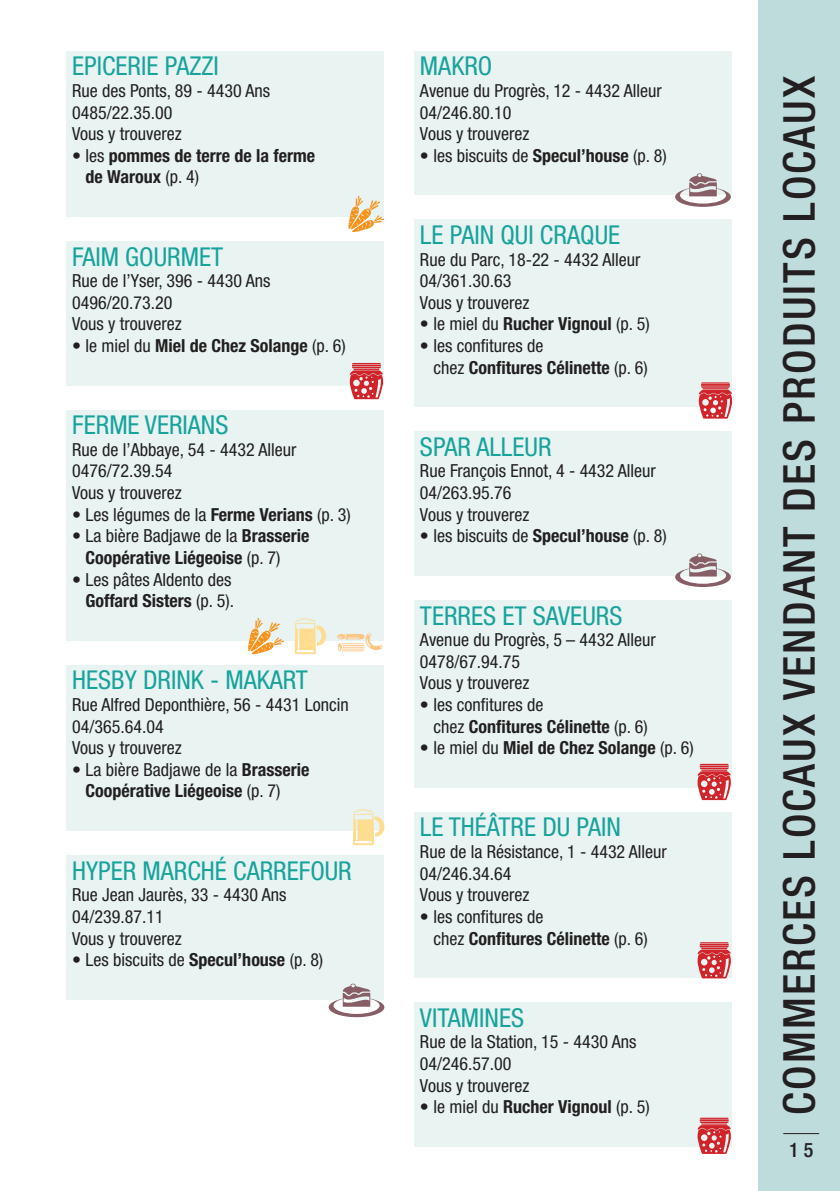
<style>
.page{position:relative;width:840px;height:1191px;background:#fff}
.page>*{position:absolute;margin:0;border:0;box-sizing:border-box;transform-origin:0 0}
.t1{font:500 condensed 44px "Helvetica Neue LT Std";letter-spacing:.05em;color:#231f20}
.Nom_Liste{font:condensed 26px "Helvetica Neue LT Std";color:#16a39c}
.t2{font:500 condensed 20px "Helvetica Neue LT Std";color:#231f20}
.Corps_magasins{font:condensed 18px/21.6px "Helvetica Neue LT Std";color:#231f20}
.Corps_magasins-2{font:700 condensed 18px/21.6px "Helvetica Neue LT Std";color:#231f20}
.s1{font-weight:400}
.s2{font-weight:700}
</style>
<div class="page">
<div style="left:758px;top:0;width:81px;height:1191px;background:#bedcdb"></div>
<hr style="left:782px;top:1133px;width:36px;height:1px;background:#231f20">
<div style="left:66px;top:51px;width:318px;height:37px;background:#e8f3f2"></div>
<div style="left:66px;top:84px;width:318px;height:46px;background:#e8f3f2"></div>
<div style="left:66px;top:127px;width:318px;height:47px;background:#e8f3f2"></div>
<div style="left:66px;top:149px;width:318px;height:68px;background:#e8f3f2"></div>
<div style="left:66px;top:241px;width:318px;height:38px;background:#e8f3f2"></div>
<div style="left:66px;top:274px;width:318px;height:47px;background:#e8f3f2"></div>
<div style="left:66px;top:317px;width:318px;height:68px;background:#e8f3f2"></div>
<div style="left:66px;top:410px;width:318px;height:37px;background:#e8f3f2"></div>
<div style="left:66px;top:443px;width:318px;height:46px;background:#e8f3f2"></div>
<div style="left:66px;top:486px;width:318px;height:46px;background:#e8f3f2"></div>
<div style="left:66px;top:529px;width:318px;height:68px;background:#e8f3f2"></div>
<div style="left:66px;top:572px;width:318px;height:68px;background:#e8f3f2"></div>
<div style="left:66px;top:665px;width:318px;height:37px;background:#e8f3f2"></div>
<div style="left:66px;top:698px;width:318px;height:46px;background:#e8f3f2"></div>
<div style="left:66px;top:741px;width:318px;height:46px;background:#e8f3f2"></div>
<div style="left:66px;top:763px;width:318px;height:68px;background:#e8f3f2"></div>
<div style="left:66px;top:855px;width:318px;height:37px;background:#e8f3f2"></div>
<div style="left:66px;top:888px;width:318px;height:46px;background:#e8f3f2"></div>
<div style="left:66px;top:931px;width:318px;height:47px;background:#e8f3f2"></div>
<div style="left:66px;top:953px;width:318px;height:46px;background:#e8f3f2"></div>
<div style="left:414px;top:51px;width:317px;height:37px;background:#e8f3f2"></div>
<div style="left:414px;top:84px;width:317px;height:46px;background:#e8f3f2"></div>
<div style="left:414px;top:127px;width:317px;height:68px;background:#e8f3f2"></div>
<div style="left:414px;top:220px;width:317px;height:37px;background:#e8f3f2"></div>
<div style="left:414px;top:253px;width:317px;height:46px;background:#e8f3f2"></div>
<div style="left:414px;top:296px;width:317px;height:68px;background:#e8f3f2"></div>
<div style="left:414px;top:339px;width:317px;height:68px;background:#e8f3f2"></div>
<div style="left:414px;top:431px;width:317px;height:38px;background:#e8f3f2"></div>
<div style="left:414px;top:464px;width:317px;height:47px;background:#e8f3f2"></div>
<div style="left:414px;top:508px;width:317px;height:46px;background:#e8f3f2"></div>
<div style="left:414px;top:529px;width:317px;height:47px;background:#e8f3f2"></div>
<div style="left:414px;top:600px;width:317px;height:37px;background:#e8f3f2"></div>
<div style="left:414px;top:633px;width:317px;height:46px;background:#e8f3f2"></div>
<div style="left:414px;top:676px;width:317px;height:90px;background:#e8f3f2"></div>
<div style="left:414px;top:741px;width:317px;height:46px;background:#e8f3f2"></div>
<div style="left:414px;top:812px;width:317px;height:37px;background:#e8f3f2"></div>
<div style="left:414px;top:845px;width:317px;height:46px;background:#e8f3f2"></div>
<div style="left:414px;top:888px;width:317px;height:46px;background:#e8f3f2"></div>
<div style="left:414px;top:910px;width:317px;height:68px;background:#e8f3f2"></div>
<div style="left:414px;top:1002px;width:317px;height:37px;background:#e8f3f2"></div>
<div style="left:414px;top:1035px;width:317px;height:46px;background:#e8f3f2"></div>
<div style="left:414px;top:1078px;width:317px;height:47px;background:#e8f3f2"></div>
<div style="left:414px;top:1100px;width:317px;height:46px;background:#e8f3f2"></div>
<svg style="left:348px;top:196px;width:36px;height:36px"></svg>
<svg style="left:698px;top:382px;width:35px;height:36px"></svg>
<svg style="left:348px;top:363px;width:36px;height:36px"></svg>
<svg style="left:695px;top:1117px;width:37px;height:36px"></svg>
<svg style="left:695px;top:764px;width:37px;height:36px"></svg>
<hr style="left:701px;top:769px;width:25px;height:2px;background:#d1232a">
<svg style="left:697px;top:942px;width:35px;height:36px"></svg>
<svg style="left:337px;top:632px;width:46px;height:19px"></svg>
<svg style="left:294px;top:618px;width:36px;height:36px"></svg>
<svg style="left:353px;top:809px;width:32px;height:36px"></svg>
<svg style="left:328px;top:983px;width:56px;height:34px"></svg>
<svg style="left:675px;top:173px;width:55px;height:34px"></svg>
<svg style="left:675px;top:553px;width:55px;height:34px"></svg>
<svg style="left:246px;top:618px;width:38px;height:37px"></svg>
<p class="Nom_Liste" style="left:72px;top:51px;width:148px">EPICERIE PAZZI</p>
<p class="Corps_magasins" style="left:72px;top:80px;width:199px">Rue des Ponts, 89 - 4430 Ans</p>
<p class="Corps_magasins" style="left:72px;top:101px;width:102px">0485/22.35.00</p>
<p class="Corps_magasins" style="left:72px;top:123px;width:111px">Vous y trouverez</p>
<p class="Corps_magasins-2" style="left:85px;top:144px;width:231px;text-indent:-13px"><span class="s1">• les</span> pommes de terre de la ferme de Waroux <span class="s1">(p. 4)</span></p>
<p class="Nom_Liste" style="left:72px;top:241px;width:152px">FAIM GOURMET</p>
<p class="Corps_magasins" style="left:72px;top:270px;width:199px">Rue de l’Yser, 396 - 4430 Ans</p>
<p class="Corps_magasins" style="left:72px;top:291px;width:102px">0496/20.73.20</p>
<p class="Corps_magasins" style="left:72px;top:313px;width:111px">Vous y trouverez</p>
<p class="Corps_magasins-2" style="left:72px;top:334px;width:275px"><span class="s1">• le miel du</span> Miel de Chez Solange <span class="s1">(p. 6)</span></p>
<p class="Nom_Liste" style="left:72px;top:410px;width:158px">FERME VERIANS</p>
<p class="Corps_magasins" style="left:72px;top:438px;width:226px">Rue de l’Abbaye, 54 - 4432 Alleur</p>
<p class="Corps_magasins" style="left:72px;top:460px;width:102px">0476/72.39.54</p>
<p class="Corps_magasins" style="left:72px;top:482px;width:111px">Vous y trouverez</p>
<p class="Corps_magasins" style="left:72px;top:503px;width:280px">• Les légumes de la <span class="s2">Ferme Verians</span> (p. 3)</p>
<p class="Corps_magasins-2" style="left:85px;top:525px;width:225px;text-indent:-13px"><span class="s1">• La bière Badjawe de la</span> Brasserie<br>Coopérative Liégeoise <span class="s1">(p. 7)</span></p>
<p class="Corps_magasins" style="left:72px;top:568px;width:163px;text-align:right">• Les pâtes Aldento des<br><span class="s2">Goffard Sisters</span> (p. 5).</p>
<p class="Nom_Liste" style="left:72px;top:665px;width:237px">HESBY DRINK - MAKART</p>
<p class="Corps_magasins" style="left:72px;top:693px;width:278px">Rue Alfred Deponthière, 56 - 4431 Loncin</p>
<p class="Corps_magasins" style="left:72px;top:715px;width:93px">04/365.64.04</p>
<p class="Corps_magasins" style="left:72px;top:737px;width:111px">Vous y trouverez</p>
<p class="Corps_magasins-2" style="left:85px;top:758px;width:225px;text-indent:-13px"><span class="s1">• La bière Badjawe de la</span> Brasserie<br>Coopérative Liégeoise <span class="s1">(p. 7)</span></p>
<p class="Nom_Liste" style="left:72px;top:855px;width:281px">HYPER MARCHÉ CARREFOUR</p>
<p class="Corps_magasins" style="left:72px;top:884px;width:216px">Rue Jean Jaurès, 33 - 4430 Ans</p>
<p class="Corps_magasins" style="left:72px;top:905px;width:93px">04/239.87.11</p>
<p class="Corps_magasins" style="left:72px;top:927px;width:111px">Vous y trouverez</p>
<p class="Corps_magasins" style="left:72px;top:948px;width:252px">• Les biscuits de <span class="s2">Specul’house</span> (p. 8)</p>
<p class="Nom_Liste" style="left:420px;top:51px;width:74px">MAKRO</p>
<p class="Corps_magasins" style="left:420px;top:80px;width:243px">Avenue du Progrès, 12 - 4432 Alleur</p>
<p class="Corps_magasins" style="left:420px;top:101px;width:93px">04/246.80.10</p>
<p class="Corps_magasins" style="left:420px;top:123px;width:111px">Vous y trouverez</p>
<p class="Corps_magasins" style="left:420px;top:144px;width:248px">• les biscuits de <span class="s2">Specul’house</span> (p. 8)</p>
<p class="Nom_Liste" style="left:420px;top:220px;width:202px">LE PAIN QUI CRAQUE</p>
<p class="Corps_magasins" style="left:420px;top:248px;width:222px">Rue du Parc, 18-22 - 4432 Alleur</p>
<p class="Corps_magasins" style="left:420px;top:270px;width:93px">04/361.30.63</p>
<p class="Corps_magasins" style="left:420px;top:291px;width:111px">Vous y trouverez</p>
<p class="Corps_magasins" style="left:420px;top:313px;width:231px">• le miel du <span class="s2">Rucher Vignoul</span> (p. 5)</p>
<p class="Corps_magasins" style="left:433px;top:335px;width:216px;text-indent:-13px">• les confitures de<br>chez <span class="s2">Confitures Célinette</span> (p. 6)</p>
<p class="Nom_Liste" style="left:420px;top:431px;width:133px">SPAR ALLEUR</p>
<p class="Corps_magasins" style="left:420px;top:460px;width:237px">Rue François Ennot, 4 - 4432 Alleur</p>
<p class="Corps_magasins" style="left:420px;top:482px;width:93px">04/263.95.76</p>
<p class="Corps_magasins" style="left:420px;top:503px;width:111px">Vous y trouverez</p>
<p class="Corps_magasins" style="left:420px;top:525px;width:248px">• les biscuits de <span class="s2">Specul’house</span> (p. 8)</p>
<p class="Nom_Liste" style="left:420px;top:600px;width:204px">TERRES ET SAVEURS</p>
<p class="Corps_magasins" style="left:420px;top:629px;width:237px">Avenue du Progrès, 5 – 4432 Alleur</p>
<p class="Corps_magasins" style="left:420px;top:650px;width:102px">0478/67.94.75</p>
<p class="Corps_magasins" style="left:420px;top:672px;width:111px">Vous y trouverez</p>
<p class="Corps_magasins" style="left:433px;top:693px;width:216px;text-indent:-13px">• les confitures de<br>chez <span class="s2">Confitures Célinette</span> (p. 6)</p>
<p class="Corps_magasins-2" style="left:420px;top:736px;width:275px"><span class="s1">• le miel du</span> Miel de Chez Solange <span class="s1">(p. 6)</span></p>
<p class="Nom_Liste" style="left:420px;top:812px;width:202px">LE THÉÂTRE DU PAIN</p>
<p class="Corps_magasins" style="left:420px;top:840px;width:248px">Rue de la Résistance, 1 - 4432 Alleur</p>
<p class="Corps_magasins" style="left:420px;top:862px;width:93px">04/246.34.64</p>
<p class="Corps_magasins" style="left:420px;top:884px;width:111px">Vous y trouverez</p>
<p class="Corps_magasins" style="left:433px;top:905px;width:216px;text-indent:-13px">• les confitures de<br>chez <span class="s2">Confitures Célinette</span> (p. 6)</p>
<p class="Nom_Liste" style="left:420px;top:1002px;width:106px">VITAMINES</p>
<p class="Corps_magasins" style="left:420px;top:1031px;width:218px">Rue de la Station, 15 - 4430 Ans</p>
<p class="Corps_magasins" style="left:420px;top:1052px;width:93px">04/246.57.00</p>
<p class="Corps_magasins" style="left:420px;top:1074px;width:111px">Vous y trouverez</p>
<p class="Corps_magasins" style="left:420px;top:1095px;width:231px">• le miel du <span class="s2">Rucher Vignoul</span> (p. 5)</p>
<p class="t1" style="left:772px;top:1115px;width:1040px;rotate:-90deg">COMMERCES LOCAUX VENDANT DES PRODUITS LOCAUX</p>
<p class="t2" style="left:788px;top:1137px;width:26px">15</p>
</div>
